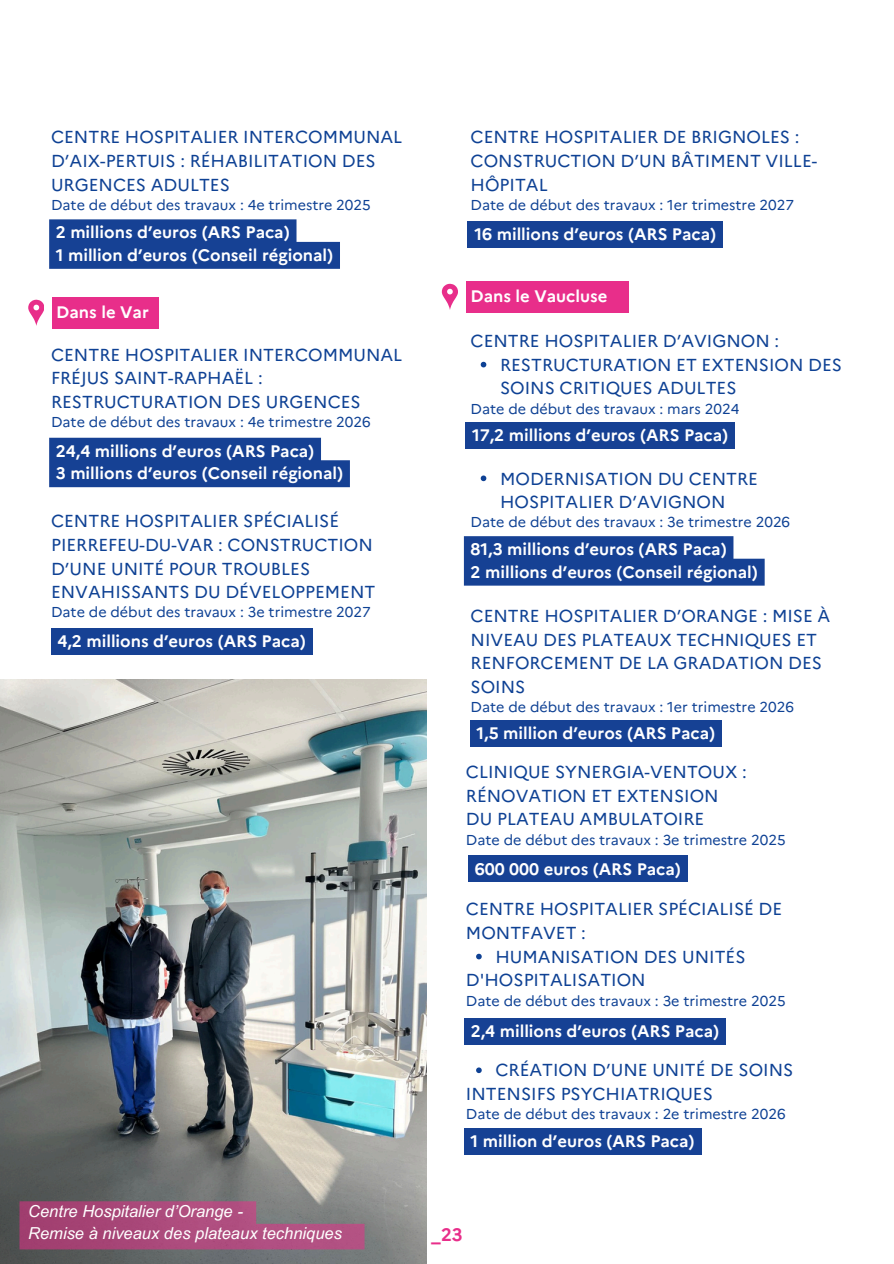
<style>
.page{position:relative;width:894px;height:1264px;background:#fff}
.page>*{position:absolute;margin:0;border:0;box-sizing:border-box;transform-origin:0 0}
.t1{font:700 18px "Marianne";color:#e82e8a}
.t2{font:17.4px/23.7px "Marianne";color:#0e4194}
.t3{font:700 16.65px/22.5px "Marianne";color:#fff}
.t4{font:italic 16.5px/22.5px "Arial MT Pro";color:#fff}
.t5{font:14.4px "Marianne";color:#0e4194}
</style>
<div class="page">
<img style="left:0;top:679px;width:426px;height:584px">
<svg style="left:480px;top:362px;width:6px;height:5px"></svg>
<svg style="left:480px;top:475px;width:6px;height:6px"></svg>
<svg style="left:28px;top:299px;width:16px;height:26px"></svg>
<div style="left:52px;top:297px;width:106px;height:31px;background:#e82e8a"></div>
<svg style="left:49px;top:219px;width:291px;height:50px;background:#284f9c"></svg>
<div style="left:49px;top:438px;width:301px;height:49px;background:#164194"></div>
<div style="left:467px;top:221px;width:255px;height:27px;background:#164194"></div>
<div style="left:465px;top:422px;width:269px;height:27px;background:#164194"></div>
<div style="left:464px;top:536px;width:300px;height:49px;background:#164194"></div>
<div style="left:470px;top:720px;width:251px;height:27px;background:#164194"></div>
<div style="left:51px;top:628px;width:261px;height:27px;background:#164194"></div>
<svg style="left:19px;top:1201px;width:345px;height:48px;background:#a3517b"></svg>
<svg style="left:441px;top:283px;width:16px;height:26px"></svg>
<div style="left:466px;top:281px;width:162px;height:32px;background:#e82e8a"></div>
<svg style="left:476px;top:953px;width:5px;height:6px"></svg>
<svg style="left:476px;top:1067px;width:5px;height:6px"></svg>
<div style="left:468px;top:855px;width:219px;height:27px;background:#164194"></div>
<div style="left:464px;top:1017px;width:261px;height:27px;background:#164194"></div>
<div style="left:463px;top:1127px;width:238px;height:27px;background:#164194"></div>
<p class="t2" style="left:51px;top:125px;width:353px">CENTRE HOSPITALIER INTERCOMMUNAL<br>D’AIX-PERTUIS : RÉHABILITATION DES<br>URGENCES ADULTES</p>
<p class="t5" style="left:51px;top:196px;width:321px">Date de début des travaux : 4e trimestre 2025</p>
<h2 class="t3" style="left:56px;top:221px;width:279px">2 millions d’euros (ARS Paca)<br>1 million d’euros (Conseil régional)</h2>
<p class="t3" style="left:56px;top:301px;width:94px">Dans le Var</p>
<p class="t2" style="left:51px;top:342px;width:353px">CENTRE HOSPITALIER INTERCOMMUNAL<br>FRÉJUS SAINT-RAPHAËL :<br>RESTRUCTURATION DES URGENCES</p>
<p class="t5" style="left:51px;top:413px;width:321px">Date de début des travaux : 4e trimestre 2026</p>
<h2 class="t3" style="left:56px;top:439px;width:289px">24,4 millions d’euros (ARS Paca)<br>3 millions d’euros (Conseil régional)</h2>
<p class="t2" style="left:51px;top:509px;width:326px">CENTRE HOSPITALIER SPÉCIALISÉ<br>PIERREFEU-DU-VAR : CONSTRUCTION<br>D’UNE UNITÉ POUR TROUBLES<br>ENVAHISSANTS DU DÉVELOPPEMENT</p>
<p class="t5" style="left:51px;top:603px;width:321px">Date de début des travaux : 3e trimestre 2027</p>
<h2 class="t3" style="left:57px;top:630px;width:250px">4,2 millions d’euros (ARS Paca)</h2>
<h2 class="t4" style="left:28px;top:1201px;width:315px">Centre Hospitalier d’Orange -<br>Remise à niveaux des plateaux techniques</h2>
<h1 class="t2" style="left:470px;top:125px;width:348px">CENTRE HOSPITALIER DE BRIGNOLES :<br>CONSTRUCTION D’UN BÂTIMENT VILLE-<br>HÔPITAL</h1>
<h1 class="t5" style="left:470px;top:196px;width:325px">Date de début des travaux : 1er trimestre 2027</h1>
<h2 class="t3" style="left:474px;top:223px;width:243px">16 millions d’euros (ARS Paca)</h2>
<h3 class="t3" style="left:470px;top:285px;width:138px">Dans le Vaucluse</h3>
<h1 class="t2" style="left:470px;top:329px;width:310px">CENTRE HOSPITALIER D’AVIGNON :</h1>
<h1 class="t2" style="left:500px;top:353px;width:343px">RESTRUCTURATION ET EXTENSION DES<br>SOINS CRITIQUES ADULTES</h1>
<h2 class="t5" style="left:470px;top:399px;width:270px">Date de début des travaux : mars 2024</h2>
<p class="t3" style="left:472px;top:424px;width:257px">17,2 millions d’euros (ARS Paca)</p>
<h2 class="t2" style="left:500px;top:466px;width:259px">MODERNISATION DU CENTRE<br>HOSPITALIER D’AVIGNON</h2>
<h1 class="t5" style="left:470px;top:513px;width:321px">Date de début des travaux : 3e trimestre 2026</h1>
<p class="t3" style="left:470px;top:538px;width:289px">81,3 millions d’euros (ARS Paca)<br>2 millions d’euros (Conseil régional)</p>
<h1 class="t2" style="left:470px;top:604px;width:361px">CENTRE HOSPITALIER D’ORANGE : MISE À<br>NIVEAU DES PLATEAUX TECHNIQUES ET<br>RENFORCEMENT DE LA GRADATION DES<br>SOINS</h1>
<h1 class="t5" style="left:470px;top:698px;width:325px">Date de début des travaux : 1er trimestre 2026</h1>
<h2 class="t3" style="left:476px;top:722px;width:240px">1,5 million d’euros (ARS Paca)</h2>
<h2 class="t2" style="left:466px;top:760px;width:282px">CLINIQUE SYNERGIA-VENTOUX :</h2>
<p class="t2" style="left:466px;top:783px;width:254px">RÉNOVATION ET EXTENSION</p>
<p class="t2" style="left:466px;top:807px;width:240px">DU PLATEAU AMBULATOIRE</p>
<p class="t5" style="left:466px;top:830px;width:321px">Date de début des travaux : 3e trimestre 2025</p>
<p class="t3" style="left:474px;top:857px;width:208px">600 000 euros (ARS Paca)</p>
<p class="t2" style="left:466px;top:897px;width:318px">CENTRE HOSPITALIER SPÉCIALISÉ DE<br>MONTFAVET :</p>
<h1 class="t2" style="left:495px;top:944px;width:251px">HUMANISATION DES UNITÉS</h1>
<p class="t2" style="left:466px;top:968px;width:181px">D'HOSPITALISATION</p>
<p class="t5" style="left:466px;top:991px;width:321px">Date de début des travaux : 3e trimestre 2025</p>
<h2 class="t3" style="left:470px;top:1019px;width:250px">2,4 millions d’euros (ARS Paca)</h2>
<p class="t2" style="left:495px;top:1058px;width:299px">CRÉATION D’UNE UNITÉ DE SOINS</p>
<p class="t2" style="left:466px;top:1082px;width:248px">INTENSIFS PSYCHIATRIQUES</p>
<p class="t5" style="left:466px;top:1105px;width:321px">Date de début des travaux : 2e trimestre 2026</p>
<h2 class="t3" style="left:470px;top:1129px;width:225px">1 million d’euros (ARS Paca)</h2>
<h1 class="t1" style="left:431px;top:1223px;width:33px">_23</h1>
</div>
